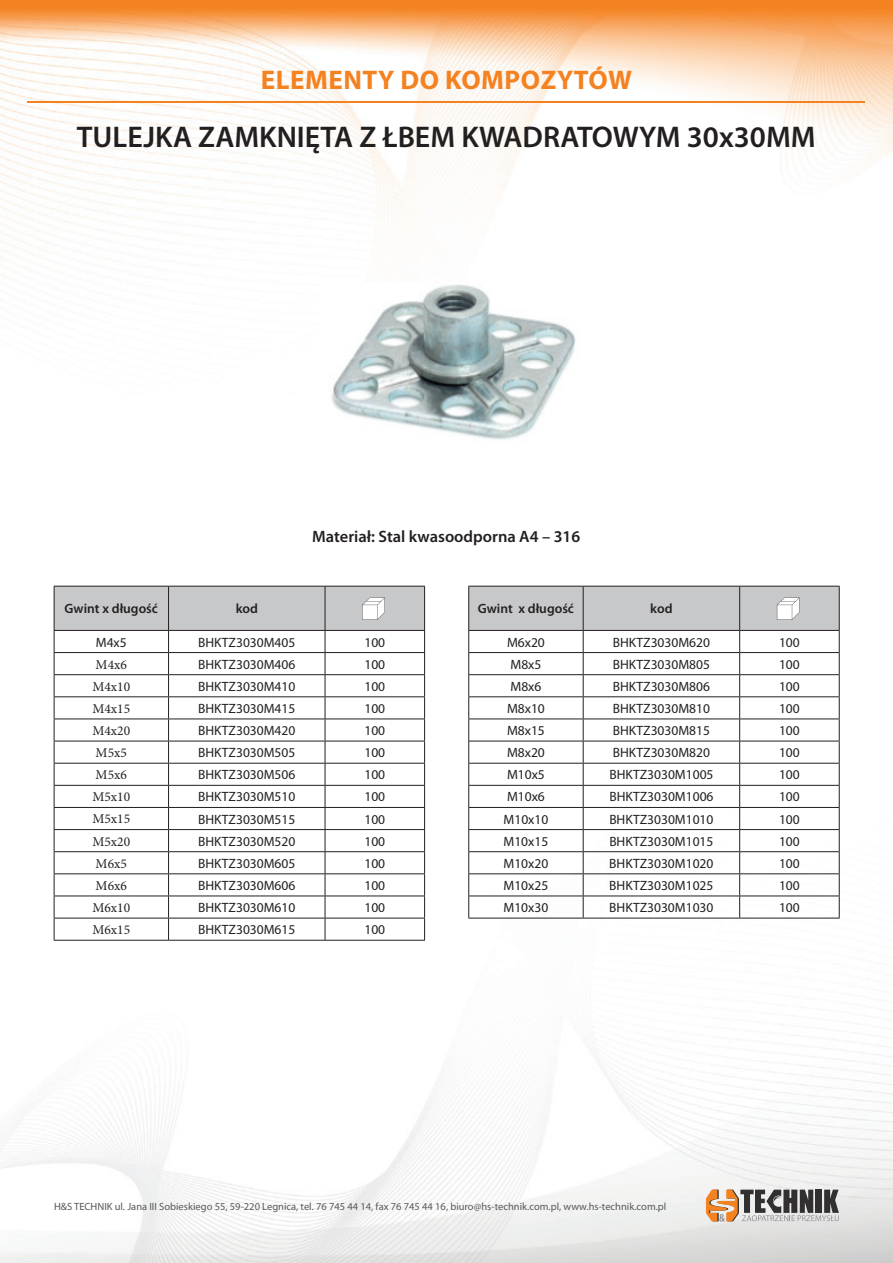
<style>
.page{position:relative;width:893px;height:1263px;background:#fff}
.page>*{position:absolute;margin:0;border:0;box-sizing:border-box;transform-origin:0 0}
.t1{font:600 30px "Myriad Pro";color:#231f20}
.t2{font:700 27px "Myriad Pro";letter-spacing:.02em;color:#f58220}
.t3{font:600 16.5px "Myriad Pro";color:#231f20}
.t4{font:13.5px "Myriad Pro";color:#231f20}
.t5{font:13.5px "Minion Pro";color:#231f20}
.t6{font:600 13.5px "Myriad Pro";color:#231f20}
.t7{font:10.5px "Myriad Pro";color:#57585a}
</style>
<div class="page">
<img style="left:0;top:0;width:893px;height:1263px">
<svg style="left:706px;top:1189px;width:133px;height:32px;background:#9f8f83"></svg>
<hr style="left:28px;top:102px;width:837px;height:1px;background:#f58220">
<img style="left:320px;top:283px;width:262px;height:160px">
<hr style="left:54px;top:940px;width:115px;height:1px;background:#231f20">
<hr style="left:169px;top:940px;width:156px;height:1px;background:#231f20">
<hr style="left:325px;top:940px;width:100px;height:1px;background:#231f20">
<hr style="left:468px;top:918px;width:115px;height:1px;background:#231f20">
<hr style="left:583px;top:918px;width:157px;height:1px;background:#231f20">
<hr style="left:740px;top:918px;width:100px;height:1px;background:#231f20">
<svg style="left:54px;top:586px;width:371px;height:354px"></svg>
<svg style="left:468px;top:586px;width:372px;height:332px"></svg>
<h2 class="t2" style="left:261px;top:62px;width:373px">ELEMENTY DO KOMPOZYTÓW</h2>
<h1 class="t1" style="left:77px;top:117px;width:740px">TULEJKA ZAMKNIĘTA Z ŁBEM KWADRATOWYM 30x30MM</h1>
<p class="t3" style="left:312px;top:526px;width:269px">Materiał: Stal kwasoodporna A4 – 316</p>
<p class="t6" style="left:65px;top:600px;width:95px">Gwint x długość</p>
<p class="t6" style="left:236px;top:600px;width:24px">kod</p>
<p class="t4" style="left:96px;top:634px;width:32px">M4x5</p>
<p class="t4" style="left:198px;top:634px;width:99px">BHKTZ3030M405</p>
<p class="t4" style="left:364px;top:634px;width:22px">100</p>
<p class="t5" style="left:96px;top:655px;width:33px">M4x6</p>
<p class="t4" style="left:198px;top:656px;width:99px">BHKTZ3030M406</p>
<p class="t4" style="left:364px;top:656px;width:22px">100</p>
<p class="t5" style="left:92px;top:677px;width:39px">M4x10</p>
<p class="t4" style="left:198px;top:678px;width:99px">BHKTZ3030M410</p>
<p class="t4" style="left:364px;top:678px;width:22px">100</p>
<p class="t5" style="left:92px;top:699px;width:39px">M4x15</p>
<p class="t4" style="left:198px;top:700px;width:99px">BHKTZ3030M415</p>
<p class="t4" style="left:364px;top:700px;width:22px">100</p>
<p class="t5" style="left:92px;top:721px;width:39px">M4x20</p>
<p class="t4" style="left:198px;top:722px;width:99px">BHKTZ3030M420</p>
<p class="t4" style="left:364px;top:722px;width:22px">100</p>
<p class="t5" style="left:96px;top:744px;width:33px">M5x5</p>
<p class="t4" style="left:198px;top:744px;width:99px">BHKTZ3030M505</p>
<p class="t4" style="left:364px;top:744px;width:22px">100</p>
<p class="t5" style="left:96px;top:766px;width:33px">M5x6</p>
<p class="t4" style="left:198px;top:766px;width:99px">BHKTZ3030M506</p>
<p class="t4" style="left:364px;top:766px;width:22px">100</p>
<p class="t5" style="left:92px;top:788px;width:39px">M5x10</p>
<p class="t4" style="left:198px;top:788px;width:99px">BHKTZ3030M510</p>
<p class="t4" style="left:364px;top:788px;width:22px">100</p>
<p class="t5" style="left:92px;top:810px;width:39px">M5x15</p>
<p class="t4" style="left:198px;top:811px;width:99px">BHKTZ3030M515</p>
<p class="t4" style="left:364px;top:811px;width:22px">100</p>
<p class="t5" style="left:92px;top:832px;width:39px">M5x20</p>
<p class="t4" style="left:198px;top:833px;width:99px">BHKTZ3030M520</p>
<p class="t4" style="left:364px;top:833px;width:22px">100</p>
<p class="t5" style="left:96px;top:854px;width:33px">M6x5</p>
<p class="t4" style="left:198px;top:855px;width:99px">BHKTZ3030M605</p>
<p class="t4" style="left:364px;top:855px;width:22px">100</p>
<p class="t5" style="left:96px;top:876px;width:33px">M6x6</p>
<p class="t4" style="left:198px;top:877px;width:99px">BHKTZ3030M606</p>
<p class="t4" style="left:364px;top:877px;width:22px">100</p>
<p class="t5" style="left:92px;top:898px;width:39px">M6x10</p>
<p class="t4" style="left:198px;top:899px;width:99px">BHKTZ3030M610</p>
<p class="t4" style="left:364px;top:899px;width:22px">100</p>
<p class="t5" style="left:92px;top:921px;width:39px">M6x15</p>
<p class="t4" style="left:198px;top:921px;width:99px">BHKTZ3030M615</p>
<p class="t4" style="left:364px;top:921px;width:22px">100</p>
<p class="t6" style="left:478px;top:600px;width:98px">Gwint x długość</p>
<p class="t6" style="left:650px;top:600px;width:24px">kod</p>
<p class="t4" style="left:507px;top:634px;width:39px">M6x20</p>
<p class="t4" style="left:613px;top:634px;width:99px">BHKTZ3030M620</p>
<p class="t4" style="left:779px;top:634px;width:22px">100</p>
<p class="t4" style="left:510px;top:656px;width:32px">M8x5</p>
<p class="t4" style="left:613px;top:656px;width:99px">BHKTZ3030M805</p>
<p class="t4" style="left:779px;top:656px;width:22px">100</p>
<p class="t4" style="left:510px;top:678px;width:32px">M8x6</p>
<p class="t4" style="left:613px;top:678px;width:99px">BHKTZ3030M806</p>
<p class="t4" style="left:779px;top:678px;width:22px">100</p>
<p class="t4" style="left:507px;top:700px;width:39px">M8x10</p>
<p class="t4" style="left:613px;top:700px;width:99px">BHKTZ3030M810</p>
<p class="t4" style="left:779px;top:700px;width:22px">100</p>
<p class="t4" style="left:507px;top:722px;width:39px">M8x15</p>
<p class="t4" style="left:613px;top:722px;width:99px">BHKTZ3030M815</p>
<p class="t4" style="left:779px;top:722px;width:22px">100</p>
<p class="t4" style="left:507px;top:744px;width:39px">M8x20</p>
<p class="t4" style="left:613px;top:744px;width:99px">BHKTZ3030M820</p>
<p class="t4" style="left:779px;top:744px;width:22px">100</p>
<p class="t4" style="left:507px;top:766px;width:39px">M10x5</p>
<p class="t4" style="left:609px;top:766px;width:106px">BHKTZ3030M1005</p>
<p class="t4" style="left:779px;top:766px;width:22px">100</p>
<p class="t4" style="left:507px;top:789px;width:39px">M10x6</p>
<p class="t4" style="left:609px;top:789px;width:106px">BHKTZ3030M1006</p>
<p class="t4" style="left:779px;top:789px;width:22px">100</p>
<p class="t4" style="left:504px;top:811px;width:46px">M10x10</p>
<p class="t4" style="left:609px;top:811px;width:106px">BHKTZ3030M1010</p>
<p class="t4" style="left:779px;top:811px;width:22px">100</p>
<p class="t4" style="left:504px;top:833px;width:46px">M10x15</p>
<p class="t4" style="left:609px;top:833px;width:106px">BHKTZ3030M1015</p>
<p class="t4" style="left:779px;top:833px;width:22px">100</p>
<p class="t4" style="left:503px;top:855px;width:46px">M10x20</p>
<p class="t4" style="left:609px;top:855px;width:106px">BHKTZ3030M1020</p>
<p class="t4" style="left:779px;top:855px;width:22px">100</p>
<p class="t4" style="left:503px;top:877px;width:46px">M10x25</p>
<p class="t4" style="left:609px;top:877px;width:106px">BHKTZ3030M1025</p>
<p class="t4" style="left:779px;top:877px;width:22px">100</p>
<p class="t4" style="left:503px;top:899px;width:46px">M10x30</p>
<p class="t4" style="left:609px;top:899px;width:106px">BHKTZ3030M1030</p>
<p class="t4" style="left:779px;top:899px;width:22px">100</p>
<p class="t7" style="left:54px;top:1199px;width:614px">H&amp;S TECHNIK ul. Jana III Sobieskiego 55, 59-220 Legnica, tel. 76 745 44 14, fax 76 745 44 16, biuro@hs-technik.com.pl, www.hs-technik.com.pl</p>
</div>
